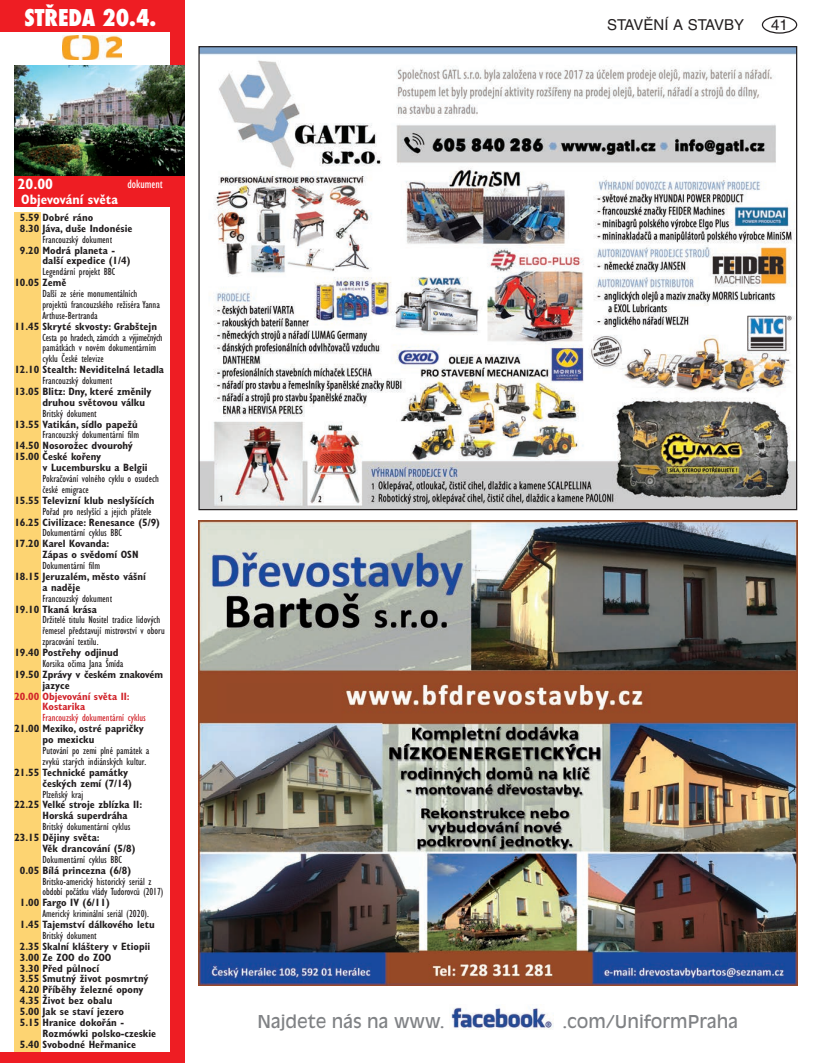
<style>
.page{position:relative;width:815px;height:1063px;background:#fff}
.page>*{position:absolute;margin:0;border:0;box-sizing:border-box;transform-origin:0 0}
.t1{font:800 condensed 22.5px "Futura";color:#fff}
.t2{font:17.5px "Antique Olive CE";color:#808285}
.t3{font:15px "Helvetica CE";color:#231f20}
.t4{font:700 condensed 15px "Gill Sans CE";color:#fff}
.t5{font:700 condensed 13.75px "Gill Sans CE";color:#fff}
.t6{font:condensed 12.5px "Gill Sans CE";color:#fff}
.t7{font:700 condensed 10.62px/10.9px "Gill Sans CE";color:#231f20}
.t8{font:condensed 10.62px/10.9px "Gill Sans CE";color:#231f20}
.t9{font:700 condensed 10.62px/10.9px "Gill Sans CE";color:#d1232a}
.t10{font:condensed 10.62px "Gill Sans CE";color:#d1232a}
</style>
<div class="page">
<div style="left:762px;top:16px;width:35px;height:18px;border:1px solid #231f20;border-radius:50%"></div>
<img style="left:451px;top:1007px;width:103px;height:23px">
<div style="left:0;top:0;width:184px;height:32px;background:#ee1d23"></div>
<div style="left:14px;top:175px;width:167px;height:32px;background:#ee1d23"></div>
<img style="left:63px;top:35px;width:58px;height:24px">
<div style="left:170px;top:0;width:14px;height:1063px;background:#ee1d23"></div>
<div style="left:0;top:1052px;width:184px;height:11px;background:#ee1d23"></div>
<div style="left:14px;top:213px;width:27px;height:839px;background:#fdd472"></div>
<img style="left:14px;top:66px;width:170px;height:109px">
<img style="left:200px;top:48px;width:595px;height:460px">
<img style="left:198px;top:521px;width:599px;height:464px">
<h1 class="t1" style="left:24px;top:2px;width:134px">STŘEDA 20.4.</h1>
<h3 class="t4" style="left:18px;top:175px;width:37px">20.00</h3>
<p class="t5" style="left:21px;top:191px;width:98px">Objevování světa</p>
<p class="t6" style="left:127px;top:176px;width:37px">dokument</p>
<p class="t7" style="left:20px;top:212px;width:114px">5.59 Dobré ráno<br>8.30 Jáva, duše Indonésie</p>
<p class="t8" style="left:43px;top:234px;width:71px">Francouzský dokument</p>
<p class="t7" style="left:43px;top:245px;width:89px;text-indent:-23px">9.20 Modrá planeta - další expedice (1/4)</p>
<p class="t8" style="left:43px;top:266px;width:74px">Legendární projekt BBC</p>
<p class="t7" style="left:14px;top:277px;width:54px">10.05 Země</p>
<p class="t8" style="left:43px;top:288px;width:119px">Další ze série monumentálních projektů francouzského režiséra Yanna<br>Arthuse-Bertranda</p>
<p class="t7" style="left:14px;top:321px;width:144px">11.45 Skryté skvosty: Grabštejn</p>
<p class="t8" style="left:43px;top:332px;width:122px">Cesta po hradech, zámcích a výjimečných památkách v novém dokumentárním cyklu České televize</p>
<p class="t7" style="left:14px;top:364px;width:151px">12.10 Stealth: Neviditelná letadla</p>
<p class="t8" style="left:43px;top:375px;width:71px">Francouzský dokument</p>
<p class="t7" style="left:43px;top:386px;width:111px;text-indent:-28px">13.05 Blitz: Dny, které změnily druhou světovou válku</p>
<p class="t8" style="left:43px;top:408px;width:56px">Britský dokument</p>
<p class="t7" style="left:14px;top:419px;width:125px">13.55 Vatikán, sídlo papežů</p>
<p class="t8" style="left:43px;top:430px;width:98px">Francouzský dokumentární film</p>
<p class="t7" style="left:14px;top:440px;width:120px">14.50 Nosorožec dvourohý<br>15.00 České kořeny</p>
<p class="t7" style="left:43px;top:462px;width:107px">v Lucembursku a Belgii</p>
<p class="t8" style="left:43px;top:473px;width:118px">Pokračování volného cyklu o osudech české emigrace</p>
<p class="t7" style="left:14px;top:495px;width:142px">15.55 Televizní klub neslyšících</p>
<p class="t8" style="left:43px;top:506px;width:111px">Pořad pro neslyšící a jejich přátele</p>
<p class="t7" style="left:14px;top:517px;width:147px">16.25 Civilizace: Renesance (5/9)</p>
<p class="t8" style="left:43px;top:527px;width:81px">Dokumentární cyklus BBC</p>
<p class="t7" style="left:43px;top:538px;width:98px;text-indent:-28px">17.20 Karel Kovanda:<br>Zápas o svědomí OSN</p>
<p class="t8" style="left:43px;top:560px;width:59px">Dokumentární film</p>
<p class="t7" style="left:43px;top:571px;width:105px;text-indent:-28px">18.15 Jeruzalém, město vášní a naděje</p>
<p class="t8" style="left:43px;top:593px;width:71px">Francouzský dokument</p>
<p class="t7" style="left:14px;top:604px;width:84px">19.10 Tkaná krása</p>
<p class="t8" style="left:43px;top:614px;width:124px">Držitelé titulu Nositel tradice lidových řemesel představují mistrovství v oboru zpracování textilu.</p>
<p class="t7" style="left:14px;top:647px;width:106px">19.40 Postřehy odjinud</p>
<p class="t8" style="left:43px;top:658px;width:82px">Korsika očima Jana Šmída</p>
<p class="t7" style="left:43px;top:669px;width:122px;text-indent:-28px">19.50 Zprávy v českém znakovém jazyce</p>
<p class="t9" style="left:43px;top:691px;width:89px;text-indent:-28px">20.00 Objevování světa II:<br>Kostarika</p>
<p class="t10" style="left:43px;top:712px;width:105px">Francouzský dokumentární cyklus</p>
<p class="t7" style="left:43px;top:723px;width:103px;text-indent:-28px">21.00 Mexiko, ostré papričky po mexicku</p>
<p class="t8" style="left:43px;top:745px;width:109px">Putování po zemi plné památek a zvyků starých indiánských kultur.</p>
<p class="t7" style="left:43px;top:767px;width:91px;text-indent:-28px">21.55 Technické památky českých zemí (7/14)</p>
<p class="t8" style="left:43px;top:789px;width:42px">Plzeňský kraj</p>
<p class="t7" style="left:43px;top:799px;width:101px;text-indent:-28px">22.25 Velké stroje zblízka II:<br>Horská superdráha</p>
<p class="t8" style="left:43px;top:821px;width:89px">Britský dokumentární cyklus</p>
<p class="t7" style="left:43px;top:832px;width:94px;text-indent:-28px">23.15 Dějiny světa:<br>Věk drancování (5/8)</p>
<p class="t8" style="left:43px;top:854px;width:81px">Dokumentární cyklus BBC</p>
<p class="t7" style="left:20px;top:865px;width:113px">0.05 Bílá princezna (6/8)</p>
<p class="t8" style="left:43px;top:876px;width:122px">Britsko-americký historický seriál z období počátku vlády Tudorovců (2017)</p>
<p class="t7" style="left:20px;top:897px;width:91px">1.00 Fargo IV (6/11)</p>
<p class="t8" style="left:43px;top:908px;width:108px">Americký kriminální seriál (2020).</p>
<p class="t7" style="left:20px;top:919px;width:136px">1.45 Tajemství dálkového letu</p>
<p class="t8" style="left:43px;top:930px;width:56px">Britský dokument</p>
<p class="t7" style="left:20px;top:941px;width:132px">2.35 Skalní kláštery v Etiopii<br>3.00 Ze ZOO do ZOO<br>3.30 Před půlnocí<br>3.55 Smutný život posmrtný<br>4.20 Příběhy železné opony<br>4.35 Život bez obalu<br>5.00 Jak se staví jezero<br>5.15 Hranice dokořán -</p>
<p class="t7" style="left:20px;top:1028px;width:138px;text-indent:23px">Rozmówki polsko-czeskie<br>5.40 Svobodné Heřmanice</p>
<h3 class="t3" style="left:607px;top:16px;width:138px">STAVĚNÍ A STAVBY</h3>
<h3 class="t3" style="left:771px;top:16px;width:18px">41</h3>
<h2 class="t2" style="left:257px;top:1012px;width:189px">Najdete nás na www.</h2>
<h2 class="t2" style="left:562px;top:1012px;width:177px">.com/UniformPraha</h2>
</div>
